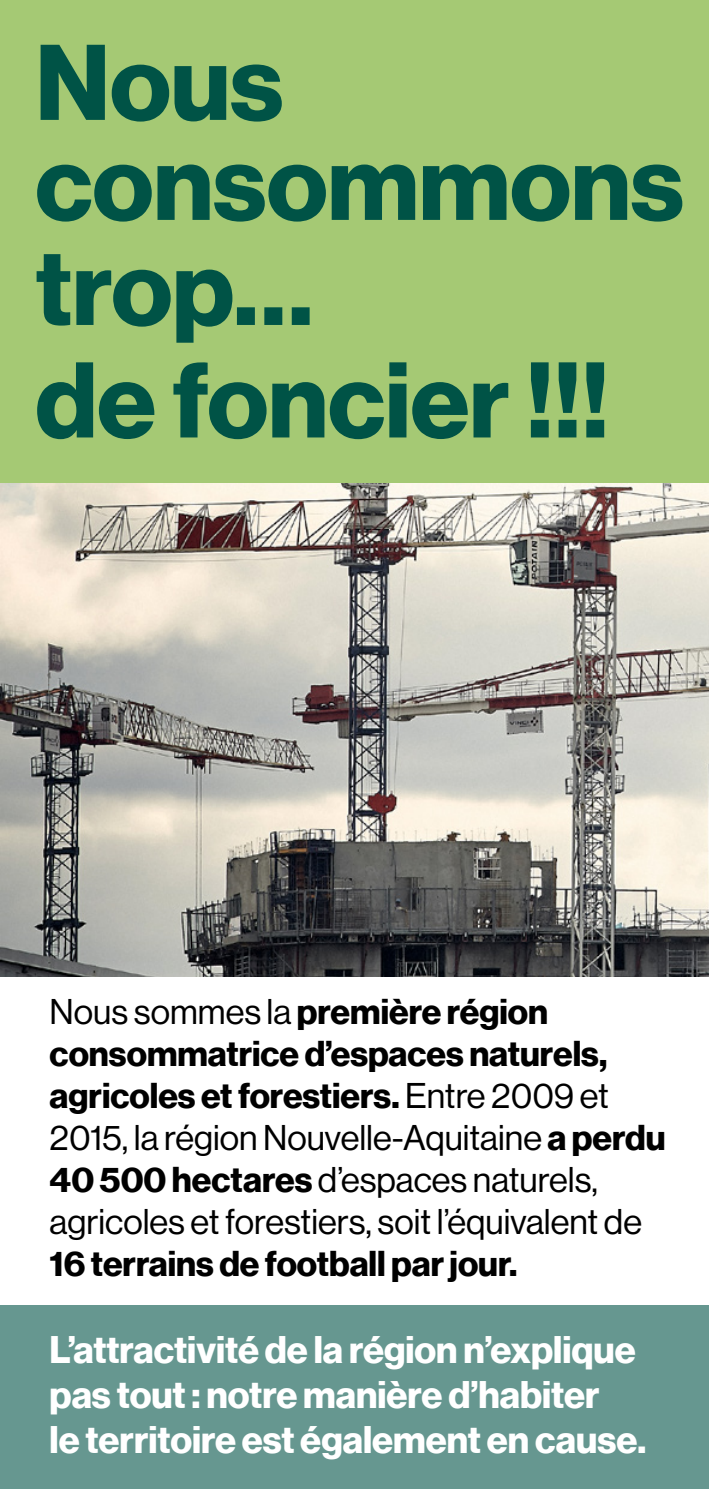
<style>
.page{position:relative;width:709px;height:1489px;background:#fff}
.page>*{position:absolute;margin:0;border:0;box-sizing:border-box;transform-origin:0 0}
.t1{font:105px/105.8px "N Haas Grotesk DS Pro 75 Bd";color:#005346}
.t2{font:37.5px/45px "N Haas Grotesk DS Pro 75 Bd";color:#fff}
.t3{font:35px/42px "N Haas Grotesk DS Pro 75 Bd";color:#000}
.t4{font:35px/42px "N Haas Grotesk DS Pro 55 Rg";color:#000}
.s1{font-family:"N Haas Grotesk DS Pro 55 Rg"}
.s2{font-family:"N Haas Grotesk DS Pro 75 Bd"}
</style>
<div class="page">
<div style="left:0;top:0;width:709px;height:514px;background:#a5c974"></div>
<img style="left:0;top:484px;width:709px;height:492px">
<div style="left:0;top:1304px;width:709px;height:184px;background:#669790"></div>
<h1 class="t1" style="left:35px;top:32px;width:650px">Nous consommons trop…<br>de foncier !!!</h1>
<p class="t3" style="left:50px;top:990px;width:561px"><span class="s1">Nous sommes la</span> première région consommatrice d’espaces naturels, agricoles et forestiers. <span class="s1">Entre 2009 et</span></p>
<p class="t4" style="left:50px;top:1116px;width:617px">2015, la région Nouvelle-Aquitaine <span class="s2">a perdu<br>40 500 hectares</span> d’espaces naturels, agricoles et forestiers, soit l’équivalent de</p>
<p class="t3" style="left:50px;top:1242px;width:469px">16 terrains de football par jour.</p>
<p class="t2" style="left:50px;top:1327px;width:598px">L’attractivité de la région n’explique pas tout : notre manière d’habiter<br>le territoire est également en cause.</p>
</div>
